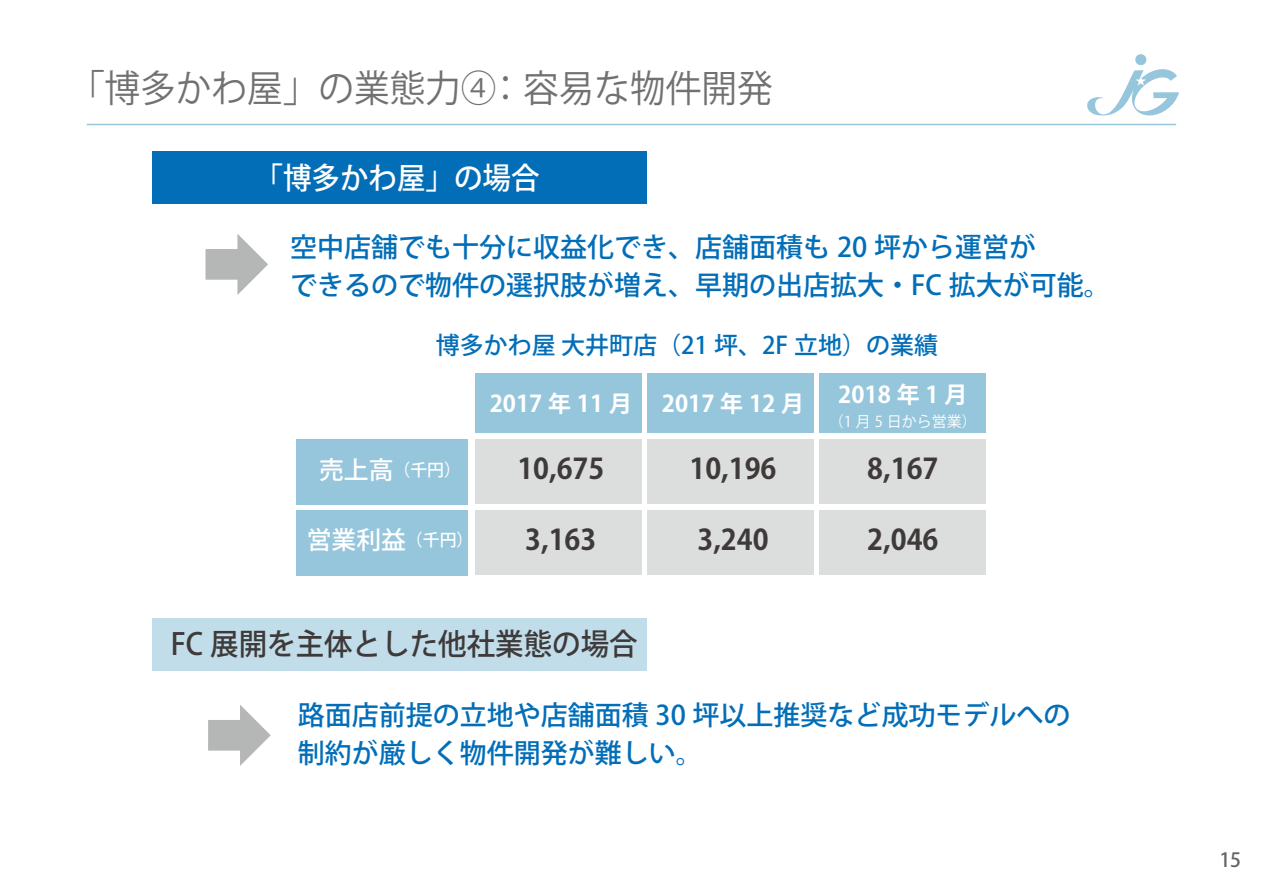
<style>
.page{position:relative;width:1263px;height:893px;background:#fff}
.page>*{position:absolute;margin:0;border:0;box-sizing:border-box;transform-origin:0 0}
.t1{font:37.5px "Koz Go Pro";color:#727171;scale:.95 1}
.t2{font:500 30px "Koz Go Pro";color:#3e3a39;scale:.95 1}
.t3{font:500 30px "Koz Go Pro";color:#fff;scale:.95 1}
.t4{font:700 28.35px "Koz Go Pro";color:#3e3a39}
.t5{font:500 27px/37.5px "Koz Go Pro";color:#036eb8}
.t6{font:500 24.75px "Koz Go Pro";color:#fff}
.t7{font:500 24px "Koz Go Pro";color:#036eb8}
.t8{font:700 22.95px "Koz Go Pro";color:#fff}
.t9{font:500 19.5px "Koz Go Pro";color:#656464}
.t10{font:500 16.8px "Koz Go Pro";color:#fff}
.t11{font:15px "Koz Go Pro";color:#fff}
.s1{font-size:24.75px}
.s2{font-size:16.8px}
</style>
<div class="page">
<svg style="left:1087px;top:54px;width:92px;height:61px"></svg>
<hr style="left:87px;top:124px;width:1089px;height:1px;background:#96c6dc">
<svg style="left:208px;top:705px;width:63px;height:61px"></svg>
<svg style="left:206px;top:234px;width:62px;height:61px"></svg>
<div style="left:152px;top:618px;width:494px;height:52px;background:#c2ddea"></div>
<div style="left:152px;top:151px;width:494px;height:52px;background:#036eb8"></div>
<div style="left:647px;top:373px;width:167px;height:60px;background:#96c6dc"></div>
<div style="left:819px;top:373px;width:166px;height:60px;background:#96c6dc"></div>
<div style="left:297px;top:439px;width:171px;height:66px;background:#96c6dc"></div>
<div style="left:647px;top:439px;width:167px;height:65px;background:#dcdddd"></div>
<div style="left:819px;top:439px;width:166px;height:65px;background:#dcdddd"></div>
<div style="left:475px;top:373px;width:167px;height:60px;background:#96c6dc"></div>
<div style="left:475px;top:439px;width:167px;height:65px;background:#dcdddd"></div>
<div style="left:297px;top:510px;width:171px;height:66px;background:#96c6dc"></div>
<div style="left:647px;top:510px;width:167px;height:65px;background:#dcdddd"></div>
<div style="left:819px;top:510px;width:166px;height:65px;background:#dcdddd"></div>
<div style="left:475px;top:510px;width:167px;height:65px;background:#dcdddd"></div>
<h1 class="t1" style="left:69px;top:64px;width:742px">「博多かわ屋」の業態力④：容易な物件開発</h1>
<p class="t3" style="left:255px;top:158px;width:301px">「博多かわ屋」の場合</p>
<p class="t5" style="left:290px;top:230px;width:822px">空中店舗でも十分に収益化でき、店舗面積も 20 坪から運営が<br>できるので物件の選択肢が増え、早期の出店拡大・FC 拡大が可能。</p>
<p class="t7" style="left:436px;top:330px;width:504px">博多かわ屋 大井町店（21 坪、2F 立地）の業績</p>
<p class="t8" style="left:490px;top:389px;width:144px">2017 年 11 月</p>
<p class="t8" style="left:662px;top:389px;width:144px">2017 年 12 月</p>
<p class="t8" style="left:838px;top:380px;width:131px">2018 年 1 月</p>
<p class="t11" style="left:829px;top:412px;width:149px">（1 月 5 日から営業）</p>
<p class="t10" style="left:319px;top:459px;width:143px"><span class="s1">売上高</span>（千円）</p>
<p class="t4" style="left:689px;top:451px;width:89px">10,196</p>
<p class="t4" style="left:517px;top:451px;width:89px">10,675</p>
<p class="t4" style="left:867px;top:451px;width:73px">8,167</p>
<p class="t6" style="left:307px;top:524px;width:168px">営業利益<span class="s2">（千円）</span></p>
<p class="t4" style="left:525px;top:521px;width:73px">3,163</p>
<p class="t4" style="left:697px;top:521px;width:73px">3,240</p>
<p class="t4" style="left:867px;top:521px;width:73px">2,046</p>
<p class="t2" style="left:171px;top:625px;width:493px">FC 展開を主体とした他社業態の場合</p>
<p class="t5" style="left:298px;top:698px;width:774px">路面店前提の立地や店舗面積 30 坪以上推奨など成功モデルへの制約が厳しく物件開発が難しい。</p>
<p class="t9" style="left:1219px;top:847px;width:23px">15</p>
</div>
